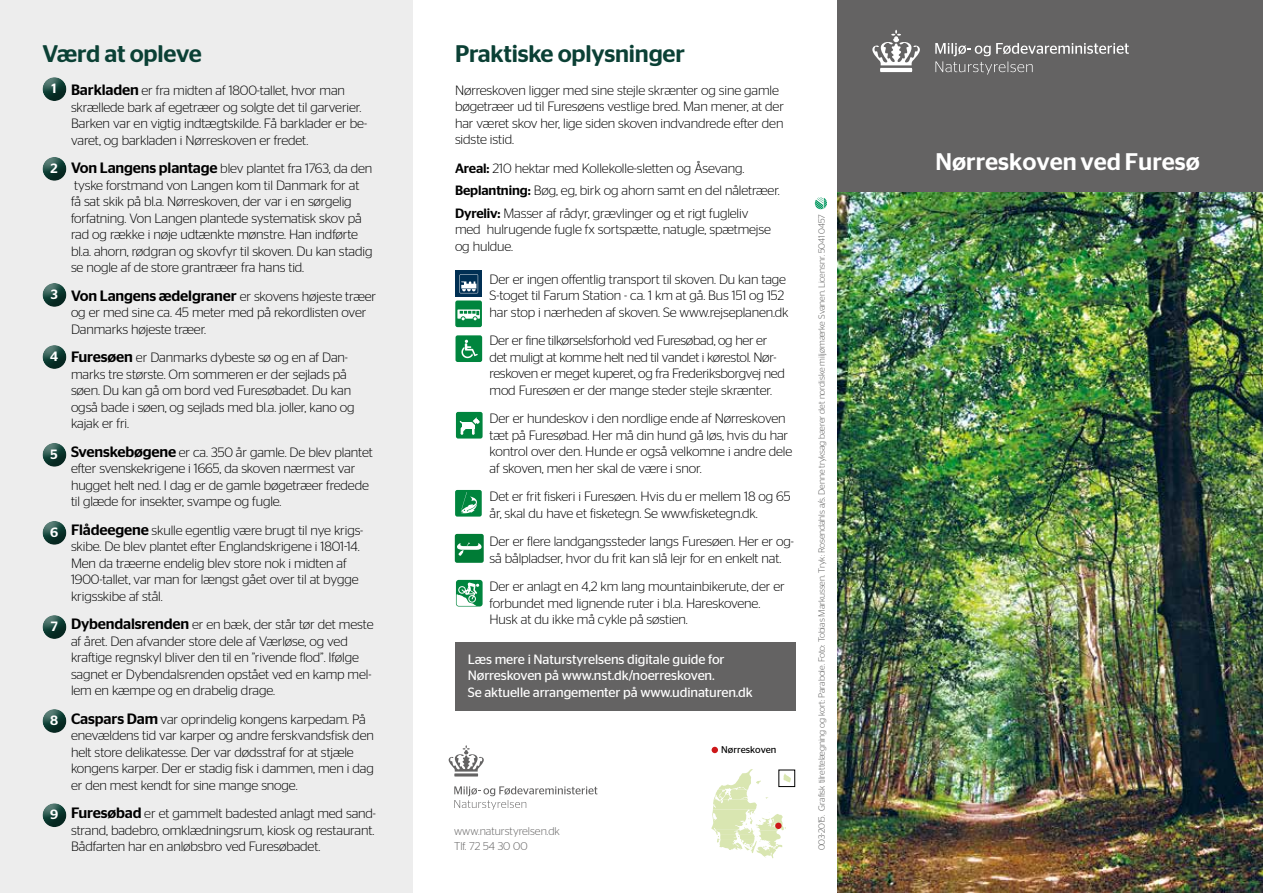
<style>
.page{position:relative;width:1263px;height:893px;background:#fff}
.page>*{position:absolute;margin:0;border:0;box-sizing:border-box;transform-origin:0 0}
.t1{font:500 24px "Stag Sans";letter-spacing:-.01em;color:#0b4035}
.t2{font:500 24px "Stag Sans";color:#fff}
.t3{font:300 13.5px/16.5px "Stag Sans";letter-spacing:-.01em;color:#000}
.t4{font:13.5px/16.5px "Stag Sans";letter-spacing:-.01em;color:#fff}
.t5{font:500 13.5px "Stag Sans";color:#fff}
.t6{font:300 11.25px/15px "Stag Sans";color:#646363}
.t7{font:9.75px "Stag Sans";color:#000}
.t8{font:300 9px "Stag Sans";letter-spacing:-.01em;color:#575756}
.s1{font-weight:500;font-size:15px}
.s2{font-weight:500}
</style>
<div class="page">
<div style="left:0;top:0;width:412px;height:893px;background:#ededed"></div>
<div style="left:455px;top:642px;width:340px;height:68px;background:#646363"></div>
<img style="left:838px;top:191px;width:425px;height:702px">
<svg style="left:711px;top:769px;width:80px;height:89px"></svg>
<div style="left:779px;top:770px;width:16px;height:17px;border:1px solid #000"></div>
<svg style="left:712px;top:747px;width:6px;height:6px"></svg>
<div style="left:775px;top:823px;width:7px;height:6px;background:#cd1719;border-radius:50%"></div>
<div style="left:838px;top:0;width:425px;height:191px;background:#646363"></div>
<div style="left:455px;top:335px;width:27px;height:27px;background:#00853e;border-radius:2px"></div>
<svg style="left:461px;top:340px;width:17px;height:18px"></svg>
<svg style="left:815px;top:197px;width:12px;height:12px"></svg>
<div style="left:42px;top:77px;width:26px;height:25px;background:#000;opacity:.4"></div>
<div style="left:455px;top:490px;width:27px;height:27px;background:#00853e;border-radius:2px"></div>
<svg style="left:461px;top:492px;width:16px;height:21px"></svg>
<div style="left:456px;top:412px;width:27px;height:27px;background:#00853e;border-radius:2px"></div>
<svg style="left:460px;top:417px;width:20px;height:18px"></svg>
<div style="left:455px;top:300px;width:27px;height:27px;background:#00853e;border-radius:2px"></div>
<svg style="left:457px;top:309px;width:23px;height:11px"></svg>
<div style="left:42px;top:157px;width:26px;height:25px;background:#000;opacity:.4"></div>
<div style="left:42px;top:283px;width:26px;height:25px;background:#000;opacity:.4"></div>
<div style="left:42px;top:345px;width:26px;height:25px;background:#000;opacity:.4"></div>
<div style="left:42px;top:443px;width:26px;height:25px;background:#000;opacity:.4"></div>
<div style="left:42px;top:521px;width:26px;height:25px;background:#000;opacity:.4"></div>
<div style="left:42px;top:615px;width:26px;height:25px;background:#000;opacity:.4"></div>
<div style="left:455px;top:270px;width:27px;height:27px;background:#002f53"></div>
<svg style="left:459px;top:274px;width:19px;height:19px"></svg>
<div style="left:42px;top:709px;width:26px;height:25px;background:#000;opacity:.4"></div>
<div style="left:42px;top:803px;width:26px;height:26px;background:#000;opacity:.4"></div>
<svg style="left:455px;top:534px;width:29px;height:29px"></svg>
<div style="left:456px;top:580px;width:27px;height:26px;background:#00853e;border-radius:3px"></div>
<svg style="left:457px;top:582px;width:22px;height:24px"></svg>
<svg style="left:454px;top:786px;width:143px;height:24px"></svg>
<svg style="left:449px;top:745px;width:35px;height:31px"></svg>
<svg style="left:935px;top:43px;width:194px;height:32px"></svg>
<svg style="left:872px;top:30px;width:48px;height:42px"></svg>
<h1 class="t1" style="left:43px;top:40px;width:161px">Værd at opleve</h1>
<p class="t5" style="left:52px;top:81px;width:7px">1</p>
<p class="t5" style="left:51px;top:161px;width:9px">2</p>
<p class="t5" style="left:51px;top:287px;width:9px">3</p>
<p class="t5" style="left:50px;top:349px;width:9px">4</p>
<p class="t5" style="left:51px;top:446px;width:9px">5</p>
<p class="t5" style="left:50px;top:524px;width:10px">6</p>
<p class="t5" style="left:51px;top:619px;width:9px">7</p>
<p class="t5" style="left:50px;top:713px;width:10px">8</p>
<p class="t5" style="left:50px;top:807px;width:10px">9</p>
<p class="t3" style="left:71px;top:82px;width:298px"><span class="s1">Barkladen</span> er fra midten af 1800-tallet, hvor man skrællede bark af egetræer og solgte det til garverier.<br>Barken var en vigtig indtægtskilde. Få barklader er be&shy;varet, og barkladen i Nørreskoven er fredet.</p>
<p class="t3" style="left:71px;top:160px;width:303px"><span class="s1">Von Langens plantage</span> blev plantet fra 1763, da den tyske forstmand von Langen kom til Danmark for at<br>få sat skik på bl.a. Nørreskoven, der var i en sørgelig forfatning. Von Langen plantede systematisk skov på rad og række i nøje udtænkte mønstre. Han indførte bl.a. ahorn, rødgran og skovfyr til skoven. Du kan stadig se nogle af de store grantræer fra hans tid.</p>
<p class="t3" style="left:71px;top:288px;width:307px"><span class="s1">Von Langens ædelgraner</span> er skovens højeste træer og er med sine ca. 45 meter med på rekordlisten over<br>Danmarks højeste træer.</p>
<p class="t3" style="left:71px;top:349px;width:285px"><span class="s1">Furesøen</span> er Danmarks dybeste sø og en af Dan&shy;marks tre største. Om sommeren er der sejlads på søen. Du kan gå om bord ved Furesøbadet. Du kan også bade i søen, og sejlads med bl.a. joller, kano og kajak er fri.</p>
<p class="t3" style="left:71px;top:444px;width:303px"><span class="s1">Svenskebøgene</span> er ca. 350 år gamle. De blev plantet efter svenskekrigene i 1665, da skoven nærmest var hugget helt ned. I dag er de gamle bøgetræer fredede til glæde for insekter, svampe og fugle.</p>
<p class="t3" style="left:71px;top:522px;width:294px"><span class="s1">Flådeegene</span> skulle egentlig være brugt til nye krigs&shy;skibe. De blev plantet efter Englandskrigene i 1801-14.<br>Men da træerne endelig blev store nok i midten af 1900-tallet, var man for længst gået over til at bygge krigsskibe af stål.</p>
<p class="t3" style="left:71px;top:616px;width:304px"><span class="s1">Dybendalsrenden</span> er en bæk, der står tør det meste af året. Den afvander store dele af Værløse, og ved kraftige regnskyl bliver den til en ”rivende flod”. Ifølge sagnet er Dybendalsrenden opstået ved en kamp mel&shy;lem en kæmpe og en drabelig drage.</p>
<p class="t3" style="left:71px;top:711px;width:304px"><span class="s1">Caspars Dam</span> var oprindelig kongens karpedam. På enevældens tid var karper og andre ferskvandsfisk den helt store delikatesse. Der var dødsstraf for at stjæle kongens karper. Der er stadig fisk i dammen, men i dag er den mest kendt for sine mange snoge.</p>
<p class="t3" style="left:71px;top:805px;width:306px;text-align:justify"><span class="s1">Furesøbad</span> er et gammelt badested anlagt med sand&shy;strand, badebro, omklædningsrum, kiosk og restaurant.<br>Bådfarten har en anløbsbro ved Furesøbadet.</p>
<h1 class="t1" style="left:455px;top:40px;width:231px">Praktiske oplysninger</h1>
<p class="t3" style="left:455px;top:82px;width:330px">Nørreskoven ligger med sine stejle skrænter og sine gamle bøgetræer ud til Furesøens vestlige bred. Man mener, at der har været skov her, lige siden skoven indvandrede efter den sidste istid.</p>
<p class="t3" style="left:455px;top:157px;width:326px;line-height:22.5px"><span class="s2">Areal:</span> 210 hektar med Kollekolle-sletten og Åsevang.<br><span class="s2">Beplantning:</span> Bøg, eg, birk og ahorn samt en del nåletræer.<br><span class="s2">Dyreliv:</span> Masser af rådyr, grævlinger og et rigt fugleliv</p>
<p class="t3" style="left:455px;top:221px;width:317px">med hulrugende fugle fx sortspætte, natugle, spætmejse og huldue.</p>
<p class="t3" style="left:489px;top:271px;width:301px">Der er ingen offentlig transport til skoven. Du kan tage<br>S-toget til Farum Station - ca. 1 km at gå. Bus 151 og 152 har stop i nærheden af skoven. Se www.rejseplanen.dk</p>
<p class="t3" style="left:489px;top:332px;width:297px">Der er fine tilkørselsforhold ved Furesøbad, og her er det muligt at komme helt ned til vandet i kørestol. Nør&shy;reskoven er meget kuperet, og fra Frederiksborgvej ned mod Furesøen er der mange steder stejle skrænter.</p>
<p class="t3" style="left:489px;top:410px;width:304px">Der er hundeskov i den nordlige ende af Nørreskoven tæt på Furesøbad. Her må din hund gå løs, hvis du har kontrol over den. Hunde er også velkomne i andre dele af skoven, men her skal de være i snor.</p>
<p class="t3" style="left:489px;top:488px;width:303px">Det er frit fiskeri i Furesøen. Hvis du er mellem 18 og 65 år, skal du have et fisketegn. Se www.fisketegn.dk.</p>
<p class="t3" style="left:489px;top:533px;width:306px">Der er flere landgangssteder langs Furesøen. Her er og&shy;så bålpladser, hvor du frit kan slå lejr for en enkelt nat.</p>
<p class="t3" style="left:489px;top:578px;width:297px">Der er anlagt en 4,2 km lang mountainbikerute, der er forbundet med lignende ruter i bl.a. Hareskovene.<br>Husk at du ikke må cykle på søstien.</p>
<p class="t4" style="left:468px;top:650px;width:287px">Læs mere i Naturstyrelsens digitale guide for<br>Nørreskoven på www.nst.dk/noerreskoven.<br>Se aktuelle arrangementer på www.udinaturen.dk</p>
<p class="t6" style="left:454px;top:823px;width:107px">www.naturstyrelsen.dk<br>Tlf. 72 54 30 00</p>
<p class="t7" style="left:721px;top:744px;width:57px">Nørreskoven</p>
<p class="t8" style="left:817px;top:850px;width:638px;rotate:-90deg">003-2015. Grafisk tilrettelægning og kort: Parabole. Foto: Tobias Markussen. Tryk: Rosendahls a/s. Denne tryksag bærer det nordiske miljømærke Svanen. Licensnr. 5041 0457</p>
<h1 class="t2" style="left:935px;top:148px;width:266px">Nørreskoven ved Furesø</h1>
</div>
